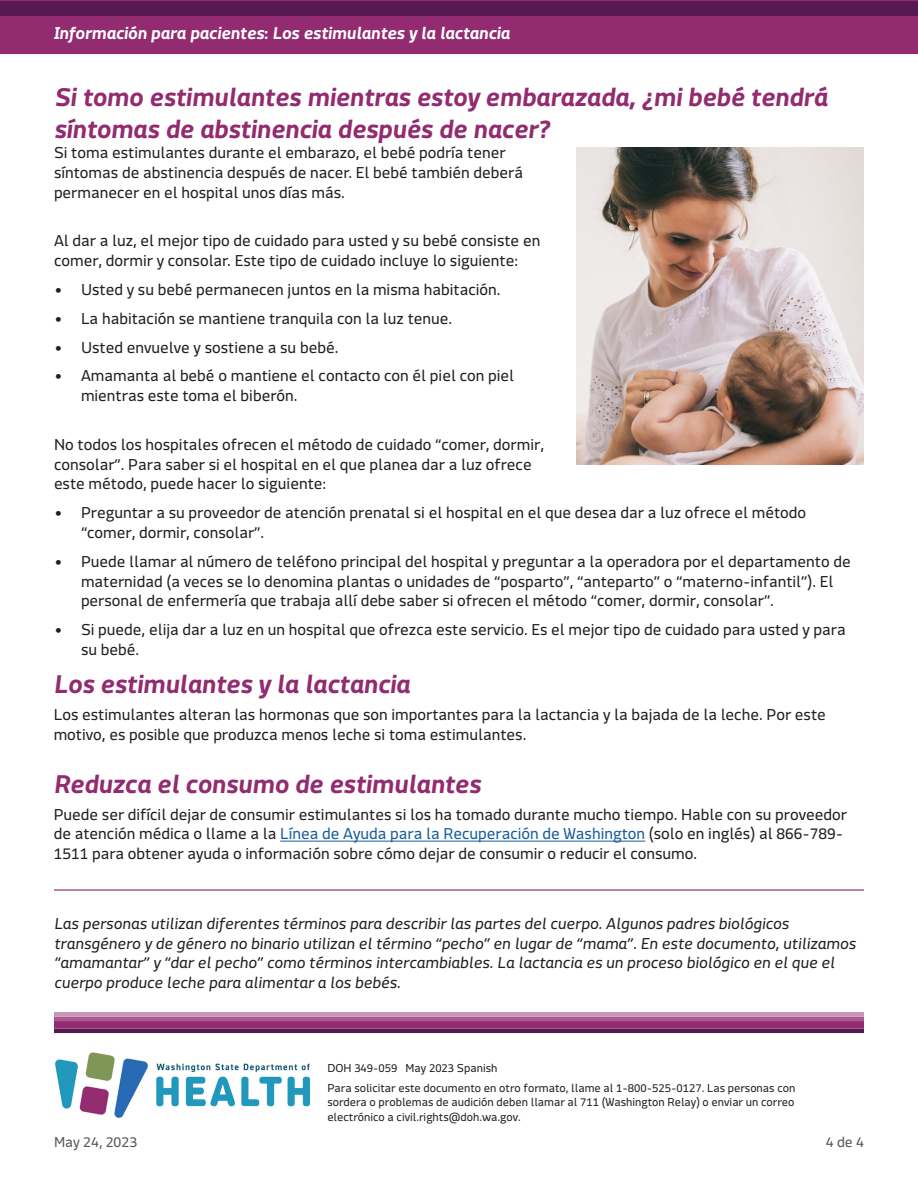
<style>
.page{position:relative;width:918px;height:1188px;background:#fff}
.page>*{position:absolute;margin:0;border:0;box-sizing:border-box;transform-origin:0 0}
.t1{font:italic 700 27px/32.4px "Macho Modular";color:#922b70}
.t2{font:italic 700 18px "Macho Modular";color:#fff}
.t3{font:16.5px/19.8px "Macho Modular";color:#231f20}
.t4{font:italic 16.5px/19.8px "Macho Modular";color:#231f20}
.t5{font:15px "Macho Modular";color:#57585a}
.t6{font:12px/14.4px "Macho Modular";color:#231f20;text-align:justify}
.s1{color:#175d9e}
</style>
<div class="page">
<img style="left:576px;top:147px;width:288px;height:317px">
<hr style="left:280px;top:841px;width:365px;height:1px;background:#175d9e">
<div style="left:0;top:1px;width:918px;height:53px;background:#922b70"></div>
<div style="left:0;top:1px;width:918px;height:15px;background:#571952"></div>
<hr style="left:54px;top:1029px;width:810px;height:4px;background:#571952">
<img style="left:55px;top:1052px;width:256px;height:66px">
<div style="left:54px;top:1021px;width:810px;height:8px;background:#922b70"></div>
<hr style="left:54px;top:1017px;width:810px;height:4px;background:#aa5a90">
<div style="left:54px;top:1012px;width:810px;height:5px;background:#c694b7"></div>
<hr style="left:54px;top:889px;width:810px;height:2px;background:#aa5a90">
<p class="t2" style="left:54px;top:23px;width:458px">Información para pacientes: Los estimulantes y la lactancia</p>
<p class="t1" style="left:54px;top:80px;width:775px">Si tomo estimulantes mientras estoy embarazada, ¿mi bebé tendrá síntomas de abstinencia después de nacer?</p>
<p class="t3" style="left:54px;top:143px;width:471px">Si toma estimulantes durante el embarazo, el bebé podría tener síntomas de abstinencia después de nacer. El bebé también deberá permanecer en el hospital unos días más.</p>
<p class="t3" style="left:54px;top:231px;width:488px">Al dar a luz, el mejor tipo de cuidado para usted y su bebé consiste en comer, dormir y consolar. Este tipo de cuidado incluye lo siguiente:</p>
<p class="t3" style="left:54px;top:279px;width:448px">• Usted y su bebé permanecen juntos en la misma habitación.</p>
<p class="t3" style="left:54px;top:308px;width:400px">• La habitación se mantiene tranquila con la luz tenue.</p>
<p class="t3" style="left:54px;top:337px;width:286px">• Usted envuelve y sostiene a su bebé.</p>
<p class="t3" style="left:81px;top:366px;width:435px;text-indent:-27px">• Amamanta al bebé o mantiene el contacto con él piel con piel mientras este toma el biberón.</p>
<p class="t3" style="left:54px;top:434px;width:492px">No todos los hospitales ofrecen el método de cuidado “comer, dormir, consolar”. Para saber si el hospital en el que planea dar a luz ofrece este método, puede hacer lo siguiente:</p>
<p class="t3" style="left:81px;top:503px;width:727px;text-indent:-27px">• Preguntar a su proveedor de atención prenatal si el hospital en el que desea dar a luz ofrece el método “comer, dormir, consolar”.</p>
<p class="t3" style="left:81px;top:551px;width:771px;text-indent:-27px">• Puede llamar al número de teléfono principal del hospital y preguntar a la operadora por el departamento de maternidad (a veces se lo denomina plantas o unidades de “posparto”, “anteparto” o “materno-infantil”). El personal de enfermería que trabaja allí debe saber si ofrecen el método “comer, dormir, consolar”.</p>
<p class="t3" style="left:81px;top:620px;width:766px;text-indent:-27px">• Si puede, elija dar a luz en un hospital que ofrezca este servicio. Es el mejor tipo de cuidado para usted y para su bebé.</p>
<p class="t1" style="left:54px;top:668px;width:358px">Los estimulantes y la lactancia</p>
<p class="t3" style="left:54px;top:705px;width:774px">Los estimulantes alteran las hormonas que son importantes para la lactancia y la bajada de la leche. Por este motivo, es posible que produzca menos leche si toma estimulantes.</p>
<p class="t1" style="left:54px;top:767px;width:429px">Reduzca el consumo de estimulantes</p>
<p class="t3" style="left:54px;top:804px;width:795px">Puede ser difícil dejar de consumir estimulantes si los ha tomado durante mucho tiempo. Hable con su proveedor de atención médica o llame a la <span class="s1">Línea de Ayuda para la Recuperación de Washington</span> (solo en inglés) al 866-789-<br>1511 para obtener ayuda o información sobre cómo dejar de consumir o reducir el consumo.</p>
<p class="t4" style="left:54px;top:913px;width:803px">Las personas utilizan diferentes términos para describir las partes del cuerpo. Algunos padres biológicos transgénero y de género no binario utilizan el término “pecho” en lugar de “mama”. En este documento, utilizamos “amamantar” y “dar el pecho” como términos intercambiables. La lactancia es un proceso biológico en el que el cuerpo produce leche para alimentar a los bebés.</p>
<p class="t5" style="left:54px;top:1133px;width:85px">May 24, 2023</p>
<p class="t6" style="left:327px;top:1060px;width:172px">DOH 349-059 May 2023 Spanish</p>
<p class="t6" style="left:327px;top:1081px;width:470px">Para solicitar este documento en otro formato, llame al 1-800-525-0127. Las personas con sordera o problemas de audición deben llamar al 711 (Washington Relay) o enviar un correo electrónico a civil.rights@doh.wa.gov.</p>
<p class="t5" style="left:826px;top:1133px;width:40px">4 de 4</p>
</div>
